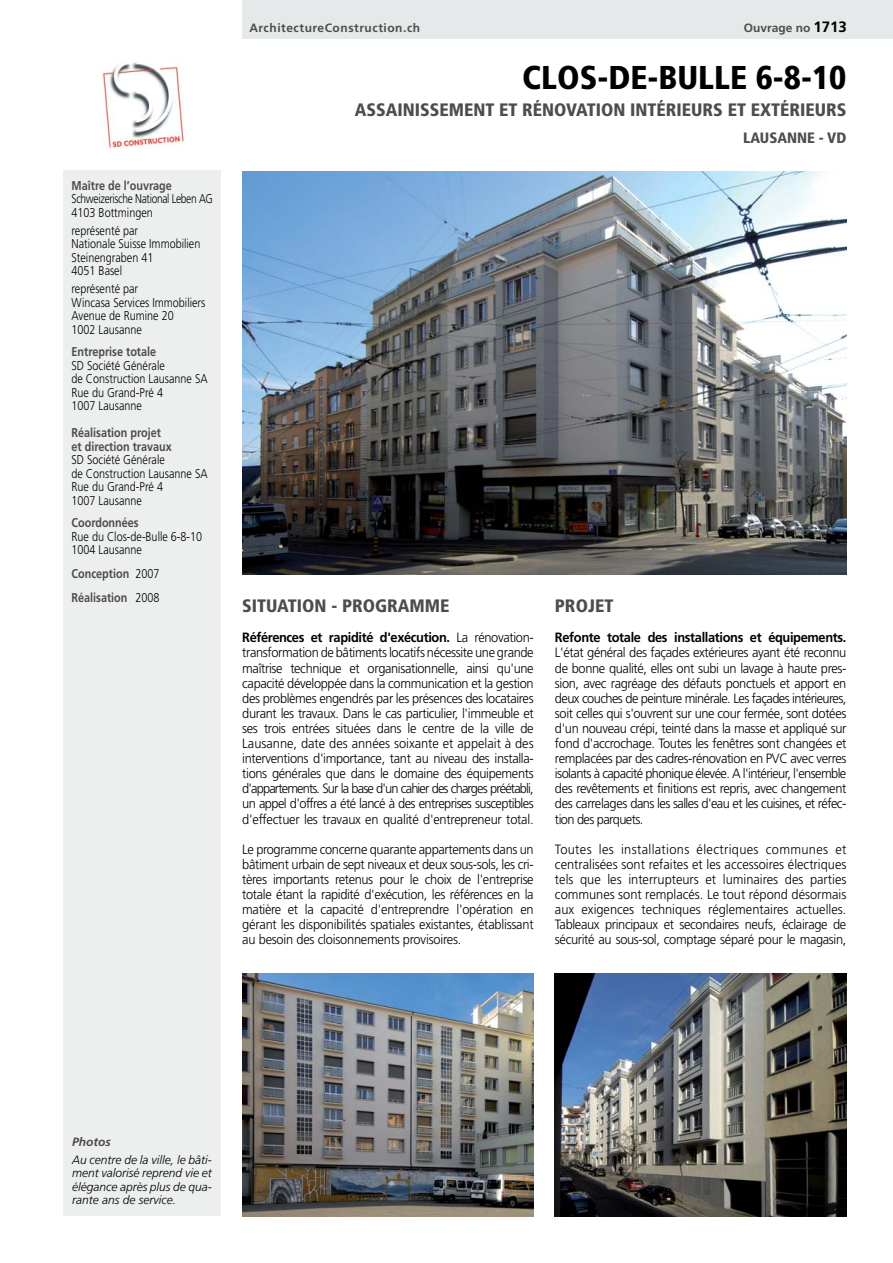
<style>
.page{position:relative;width:893px;height:1263px;background:#fff}
.page>*{position:absolute;margin:0;border:0;box-sizing:border-box;transform-origin:0 0}
.t1{font:900 condensed 33px "Frutiger";color:#000}
.t2{font:900 condensed 18px "Frutiger";color:#4d4d4d}
.t3{font:900 condensed 15px "Frutiger";color:#4d4d4d}
.t4{font:300 13.5px/15.1px "Frutiger";letter-spacing:-.03em;color:#000;text-align:justify;scale:.95 1}
.t5{font:700 13.5px "Frutiger";letter-spacing:-.03em;color:#000;scale:.95 1}
.t6{font:300 12.75px/13.5px "Frutiger";color:#000;scale:.85 1}
.t7{font:700 12.75px/13.5px "Frutiger";color:#4d4d4d;scale:.85 1}
.t8{font:300 12.75px/13.5px "Frutiger";letter-spacing:-.03em;color:#000;scale:.8 1}
.t9{font:italic 300 12px/13.5px "Frutiger";color:#000;text-align:justify}
.t10{font:700 12px "Frutiger";letter-spacing:.045em;color:#4d4d4d}
.t11{font:700 12px "Frutiger";color:#4d4d4d}
.t12{font:italic 700 12px "Frutiger";color:#4d4d4d}
.s1{font-weight:300;color:#000}
.s2{font-size:15px;color:#000}
.s3{font-weight:700}
</style>
<div class="page">
<div style="left:63px;top:170px;width:158px;height:1046px;background:#edefef"></div>
<img style="left:242px;top:171px;width:604px;height:404px">
<img style="left:555px;top:974px;width:291px;height:242px">
<img style="left:242px;top:974px;width:291px;height:242px">
<img style="left:103px;top:62px;width:81px;height:86px">
<div style="left:242px;top:0;width:650px;height:38px;background:#e6e9ea"></div>
<p class="t7" style="left:71px;top:180px;width:120px">Maître de l’ouvrage</p>
<p class="t8" style="left:71px;top:193px;width:178px">Schweizerische National Leben AG<br>4103 Bottmingen</p>
<p class="t6" style="left:71px;top:225px;width:153px">représenté par<br>Nationale Suisse Immobilien<br>Steinengraben 41<br>4051 Basel</p>
<p class="t6" style="left:71px;top:283px;width:159px">représenté par<br>Wincasa Services Immobiliers<br>Avenue de Rumine 20<br>1002 Lausanne</p>
<p class="t7" style="left:71px;top:346px;width:101px">Entreprise totale</p>
<p class="t6" style="left:71px;top:360px;width:162px">SD Société Générale<br>de Construction Lausanne SA<br>Rue du Grand-Pré 4<br>1007 Lausanne</p>
<p class="t7" style="left:71px;top:427px;width:120px">Réalisation projet et direction travaux</p>
<p class="t6" style="left:71px;top:454px;width:162px">SD Société Générale<br>de Construction Lausanne SA<br>Rue du Grand-Pré 4<br>1007 Lausanne</p>
<p class="t7" style="left:71px;top:517px;width:81px">Coordonnées</p>
<p class="t6" style="left:71px;top:531px;width:155px">Rue du Clos-de-Bulle 6-8-10<br>1004 Lausanne</p>
<p class="t7" style="left:71px;top:563px;width:105px;line-height:24px">Conception <span class="s1">2007<br></span>Réalisation <span class="s1">2008</span></p>
<p class="t10" style="left:249px;top:23px;width:172px">ArchitectureConstruction.ch</p>
<p class="t11" style="left:743px;top:23px;width:104px">Ouvrage no <span class="s2">1713</span></p>
<h1 class="t1" style="left:522px;top:65px;width:325px">CLOS-DE-BULLE 6-8-10</h1>
<h2 class="t2" style="left:355px;top:103px;width:493px">ASSAINISSEMENT ET RÉNOVATION INTÉRIEURS ET EXTÉRIEURS</h2>
<p class="t3" style="left:743px;top:132px;width:105px">LAUSANNE - VD</p>
<h2 class="t2" style="left:242px;top:599px;width:209px">SITUATION - PROGRAMME</h2>
<p class="t4" style="left:242px;top:631px;width:308px"><span class="s3">Références et rapidité d'exécution.</span> La rénovation&shy;transformation de bâtiments locatifs nécessite une grande maîtrise technique et organisationnelle, ainsi qu'une capacité développée dans la communication et la gestion des problèmes engendrés par les présences des locataires durant les travaux. Dans le cas particulier, l'immeuble et ses trois entrées situées dans le centre de la ville de Lausanne, date des années soixante et appelait à des interventions d'importance, tant au niveau des installa&shy;tions générales que dans le domaine des équipements d'appartements. Sur la base d'un cahier des charges préétabli, un appel d'offres a été lancé à des entreprises susceptibles d'effectuer les travaux en qualité d'entrepreneur total.</p>
<p class="t4" style="left:242px;top:843px;width:308px">Le programme concerne quarante appartements dans un bâtiment urbain de sept niveaux et deux sous-sols, les cri&shy;tères importants retenus pour le choix de l'entreprise totale étant la rapidité d'exécution, les références en la matière et la capacité d'entreprendre l'opération en gérant les disponibilités spatiales existantes, établissant au besoin des cloisonnements provisoires.</p>
<h2 class="t2" style="left:555px;top:599px;width:60px">PROJET</h2>
<p class="t5" style="left:555px;top:632px;width:308px">Refonte totale des installations et équipements.</p>
<p class="t4" style="left:555px;top:646px;width:308px">L'état général des façades extérieures ayant été reconnu de bonne qualité, elles ont subi un lavage à haute pres&shy;sion, avec ragréage des défauts ponctuels et apport en deux couches de peinture minérale. Les façades intérieures, soit celles qui s'ouvrent sur une cour fermée, sont dotées d'un nouveau crépi, teinté dans la masse et appliqué sur fond d'accrochage. Toutes les fenêtres sont changées et remplacées par des cadres-rénovation en PVC avec verres isolants à capacité phonique élevée. A l'intérieur, l'ensemble des revêtements et finitions est repris, avec changement des carrelages dans les salles d'eau et les cuisines, et réfec&shy;tion des parquets.</p>
<p class="t4" style="left:555px;top:843px;width:308px">Toutes les installations électriques communes et centralisées sont refaites et les accessoires électriques tels que les interrupteurs et luminaires des parties communes sont remplacés. Le tout répond désormais aux exigences techniques réglementaires actuelles.<br>Tableaux principaux et secondaires neufs, éclairage de sécurité au sous-sol, comptage séparé pour le magasin,</p>
<p class="t12" style="left:72px;top:1137px;width:40px">Photos</p>
<p class="t9" style="left:72px;top:1154px;width:141px">Au centre de la ville, le bâti&shy;ment valorisé reprend vie et élégance après plus de qua&shy;rante ans de service.</p>
</div>
